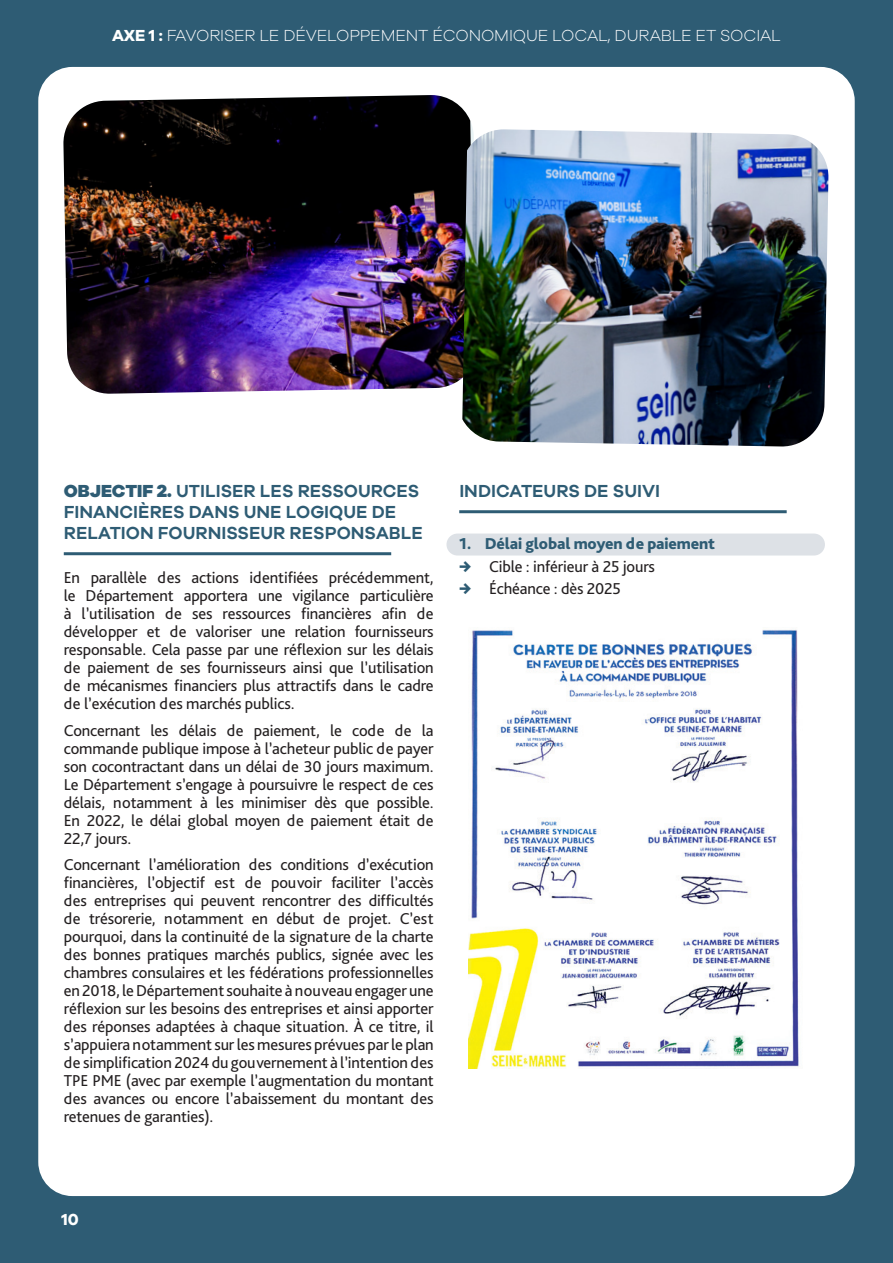
<style>
.page{position:relative;width:893px;height:1263px;background:#2e5c74}
.page>*{position:absolute;margin:0;border:0;box-sizing:border-box;transform-origin:0 0}
.t1{font:600 18px/21px "Galano Grotesque";color:#2e5c74}
.t2{font:800 18px "Galano Grotesque";color:#2e5c74}
.t3{font:16.5px/18px "Bliss Pro";letter-spacing:-.01em;color:#231f20;text-align:justify}
.t4{font:300 16.5px "Galano Grotesque";letter-spacing:-.01em;color:#fff}
.t5{font:800 16.5px "Bliss Pro";letter-spacing:-.01em;color:#2e5c74}
.t6{font:700 16.5px "Galano Grotesque";color:#fff}
.s1{font-weight:700}
.s2{font-weight:800}
.s3{font-family:"Galano Grotesque";font-weight:700;color:#2e5c74}
</style>
<div class="page">
<div style="left:38px;top:67px;width:817px;height:1129px;background:#fff;border-radius:34px"></div>
<img style="left:468px;top:629px;width:331px;height:439px">
<img style="left:63px;top:95px;width:410px;height:299px">
<img style="left:462px;top:129px;width:367px;height:318px">
<hr style="left:64px;top:552px;width:327px;height:3px;background:#2e5c74">
<hr style="left:459px;top:510px;width:328px;height:3px;background:#2e5c74">
<div style="left:446px;top:533px;width:379px;height:22px;background:#dde1e6;border-radius:11px"></div>
<p class="t4" style="left:112px;top:25px;width:670px"><span class="s1">AXE 1 :</span> FAVORISER LE DÉVELOPPEMENT ÉCONOMIQUE LOCAL, DURABLE ET SOCIAL</p>
<p class="t1" style="left:64px;top:480px;width:360px;text-indent:79px"><span class="s2">F 2.</span> UTILISER LES RESSOURCES<br>FINANCIÈRES DANS UNE LOGIQUE DE<br>RELATION FOURNISSEUR RESPONSABLE</p>
<p class="t3" style="left:64px;top:568px;width:371px">En parallèle des actions identifiées précédemment, le Département apportera une vigilance particulière à l’utilisation de ses ressources financières afin de développer et de valoriser une relation fournisseurs responsable. Cela passe par une réflexion sur les délais de paiement de ses fournisseurs ainsi que l’utilisation de mécanismes financiers plus attractifs dans le cadre de l’exécution des marchés publics.</p>
<p class="t3" style="left:64px;top:721px;width:371px">Concernant les délais de paiement, le code de la commande publique impose à l’acheteur public de payer son cocontractant dans un délai de 30 jours maximum.<br>Le Département s’engage à poursuivre le respect de ces délais, notamment à les minimiser dès que possible.<br>En 2022, le délai global moyen de paiement était de 22,7 jours.</p>
<p class="t3" style="left:64px;top:855px;width:371px">Concernant l’amélioration des conditions d’exécution financières, l’objectif est de pouvoir faciliter l’accès des entreprises qui peuvent rencontrer des difficultés de trésorerie, notamment en début de projet. C’est pourquoi, dans la continuité de la signature de la charte des bonnes pratiques marchés publics, signée avec les chambres consulaires et les fédérations professionnelles en 2018, le Département souhaite à nouveau engager une réflexion sur les besoins des entreprises et ainsi apporter des réponses adaptées à chaque situation. À ce titre, il s’appuiera notamment sur les mesures prévues par le plan de simplification 2024 du gouvernement à l’intention des TPE PME (avec par exemple l’augmentation du montant des avances ou encore l’abaissement du montant des retenues de garanties).</p>
<p class="t2" style="left:64px;top:480px;width:49px">OBJECTI</p>
<p class="t1" style="left:459px;top:480px;width:202px">INDICATEURS DE SUIVI</p>
<p class="t5" style="left:459px;top:534px;width:257px">1. Délai global moyen de paiement</p>
<p class="t3" style="left:459px;top:557px;width:197px"><span class="s3">→</span> Cible : inférieur à 25 jours</p>
<p class="t3" style="left:459px;top:579px;width:163px"><span class="s3">→</span> Échéance : dès 2025</p>
<p class="t6" style="left:62px;top:1209px;width:19px">10</p>
</div>
